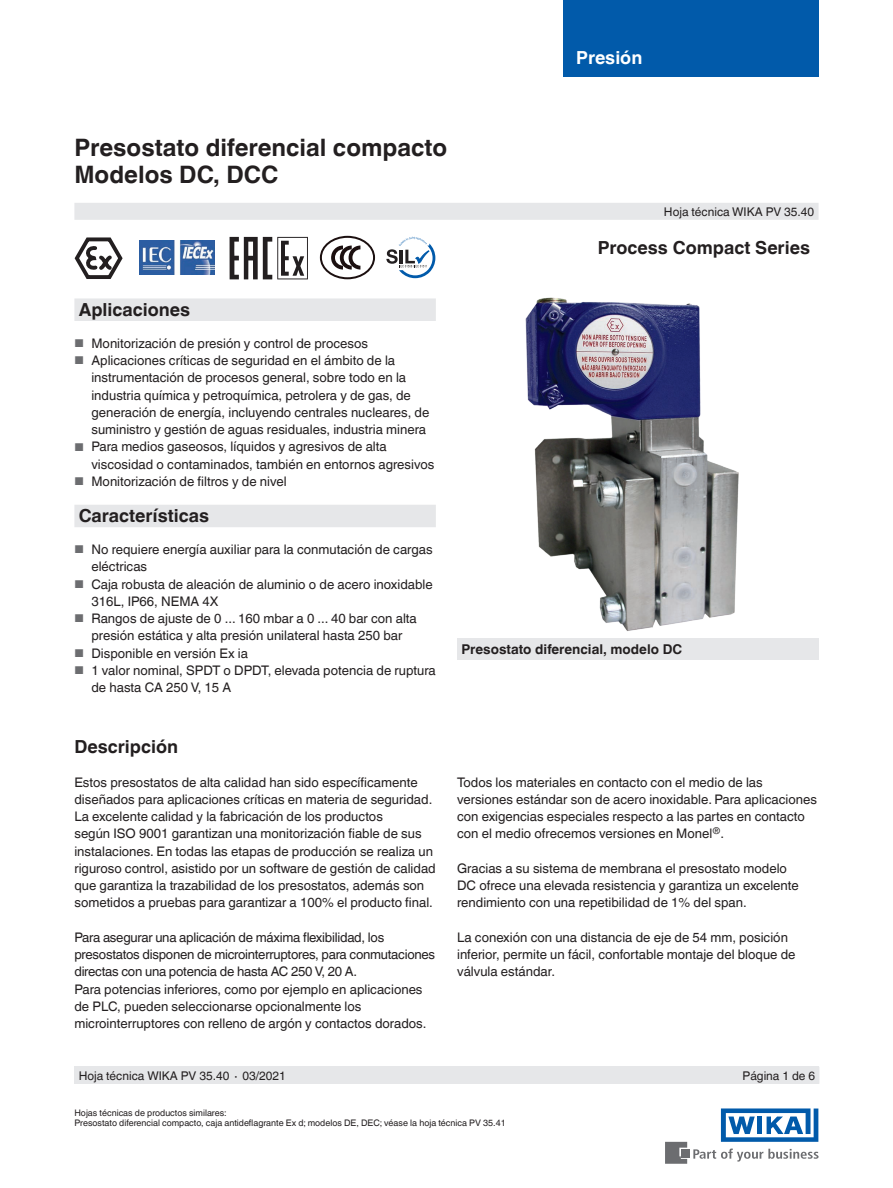
<style>
.page{position:relative;width:893px;height:1188px;background:#fff}
.page>*{position:absolute;margin:0;border:0;box-sizing:border-box;transform-origin:0 0}
.t1{font:700 24px/27px "Helvetica World";color:#231f20}
.t2{font:700 18px "Helvetica World";color:#231f20}
.t3{font:700 18px "Helvetica World";color:#fff}
.t4{font:700 13.5px "Helvetica World";color:#231f20}
.t5{font:13.2px/17.2px "Helvetica World";color:#231f20}
.t6{font:12px "Helvetica World";color:#231f20}
.t7{font:9px/10.5px "Helvetica World";color:#231f20}
.s1{font-size:11.25px;color:#6c6d70}
</style>
<div class="page">
<svg style="left:693px;top:1149px;width:126px;height:13px"></svg>
<div style="left:682px;top:1150px;width:8px;height:8px;background:#6c6d70"></div>
<svg style="left:665px;top:1142px;width:22px;height:22px"></svg>
<svg style="left:721px;top:1108px;width:97px;height:34px"></svg>
<div style="left:563px;top:0;width:256px;height:76px;background:#015aaa"></div>
<div style="left:74px;top:203px;width:745px;height:17px;background:#e6e7e9"></div>
<div style="left:74px;top:1066px;width:745px;height:18px;background:#e6e7e9"></div>
<img style="left:525px;top:297px;width:214px;height:334px">
<div style="left:457px;top:639px;width:362px;height:21px;background:#e6e7e9"></div>
<div style="left:74px;top:298px;width:362px;height:23px;background:#e6e7e9"></div>
<div style="left:74px;top:505px;width:362px;height:22px;background:#e6e7e9"></div>
<svg style="left:74px;top:237px;width:49px;height:42px"></svg>
<img style="left:140px;top:241px;width:75px;height:34px">
<svg style="left:230px;top:237px;width:78px;height:42px"></svg>
<svg style="left:320px;top:236px;width:55px;height:43px"></svg>
<svg style="left:386px;top:237px;width:49px;height:41px"></svg>
<h2 class="t3" style="left:576px;top:47px;width:68px">Presión</h2>
<h1 class="t1" style="left:74px;top:134px;width:374px">Presostato diferencial compacto<br>Modelos DC, DCC</h1>
<p class="t6" style="left:664px;top:204px;width:152px">Hoja técnica WIKA PV 35.40</p>
<h2 class="t2" style="left:598px;top:238px;width:214px">Process Compact Series</h2>
<h2 class="t2" style="left:79px;top:299px;width:113px">Aplicaciones</h2>
<p class="t5" style="left:74px;top:335px;width:295px"><span class="s1">■</span> Monitorización de presión y control de procesos</p>
<p class="t5" style="left:91px;top:352px;width:339px;text-indent:-17px"><span class="s1">■</span> Aplicaciones críticas de seguridad en el ámbito de la instrumentación de procesos general, sobre todo en la industria química y petroquímica, petrolera y de gas, de generación de energía, incluyendo centrales nucleares, de suministro y gestión de aguas residuales, industria minera</p>
<p class="t5" style="left:91px;top:438px;width:344px;text-indent:-17px"><span class="s1">■</span> Para medios gaseosos, líquidos y agresivos de alta viscosidad o contaminados, también en entornos agresivos</p>
<p class="t5" style="left:74px;top:473px;width:214px"><span class="s1">■</span> Monitorización de filtros y de nivel</p>
<h2 class="t2" style="left:79px;top:505px;width:132px">Características</h2>
<p class="t5" style="left:91px;top:541px;width:343px;text-indent:-17px"><span class="s1">■</span> No requiere energía auxiliar para la conmutación de cargas eléctricas</p>
<p class="t5" style="left:91px;top:575px;width:343px;text-indent:-17px"><span class="s1">■</span> Caja robusta de aleación de aluminio o de acero inoxidable<br>316L, IP66, NEMA 4X</p>
<p class="t5" style="left:74px;top:610px;width:344px;text-align:center"><span class="s1">■</span> Rangos de ajuste de 0 ... 160 mbar a 0 ... 40 bar con alta presión estática y alta presión unilateral hasta 250 bar</p>
<p class="t5" style="left:74px;top:644px;width:175px"><span class="s1">■</span> Disponible en versión Ex ia</p>
<p class="t5" style="left:91px;top:662px;width:346px;text-indent:-17px"><span class="s1">■</span> 1 valor nominal, SPDT o DPDT, elevada potencia de ruptura de hasta CA 250 V, 15 A</p>
<p class="t4" style="left:461px;top:642px;width:222px">Presostato diferencial, modelo DC</p>
<h2 class="t2" style="left:74px;top:736px;width:105px">Descripción</h2>
<p class="t5" style="left:74px;top:773px;width:363px">Estos presostatos de alta calidad han sido específicamente diseñados para aplicaciones críticas en materia de seguridad.<br>La excelente calidad y la fabricación de los productos<br>según ISO 9001 garantizan una monitorización fiable de sus instalaciones. En todas las etapas de producción se realiza un riguroso control, asistido por un software de gestión de calidad que garantiza la trazabilidad de los presostatos, además son sometidos a pruebas para garantizar a 100% el producto final.</p>
<p class="t5" style="left:74px;top:929px;width:362px">Para asegurar una aplicación de máxima flexibilidad, los presostatos disponen de microinterruptores, para conmutaciones directas con una potencia de hasta AC 250 V, 20 A.<br>Para potencias inferiores, como por ejemplo en aplicaciones de PLC, pueden seleccionarse opcionalmente los microinterruptores con relleno de argón y contactos dorados.</p>
<p class="t6" style="left:79px;top:1068px;width:209px">Hoja técnica WIKA PV 35.40 ∙ 03/2021</p>
<p class="t5" style="left:457px;top:773px;width:361px">Todos los materiales en contacto con el medio de las versiones estándar son de acero inoxidable. Para aplicaciones con exigencias especiales respecto a las partes en contacto con el medio ofrecemos versiones en Monel<sup>®</sup>.</p>
<p class="t5" style="left:457px;top:860px;width:343px">Gracias a su sistema de membrana el presostato modelo<br>DC ofrece una elevada resistencia y garantiza un excelente rendimiento con una repetibilidad de 1% del span.</p>
<p class="t5" style="left:457px;top:929px;width:340px">La conexión con una distancia de eje de 54 mm, posición inferior, permite un fácil, confortable montaje del bloque de válvula estándar.</p>
<p class="t6" style="left:743px;top:1068px;width:74px">Página 1 de 6</p>
<p class="t7" style="left:74px;top:1107px;width:433px">Hojas técnicas de productos similares:<br>Presostato diferencial compacto, caja antideflagrante Ex d; modelos DE, DEC; véase la hoja técnica PV 35.41</p>
</div>
